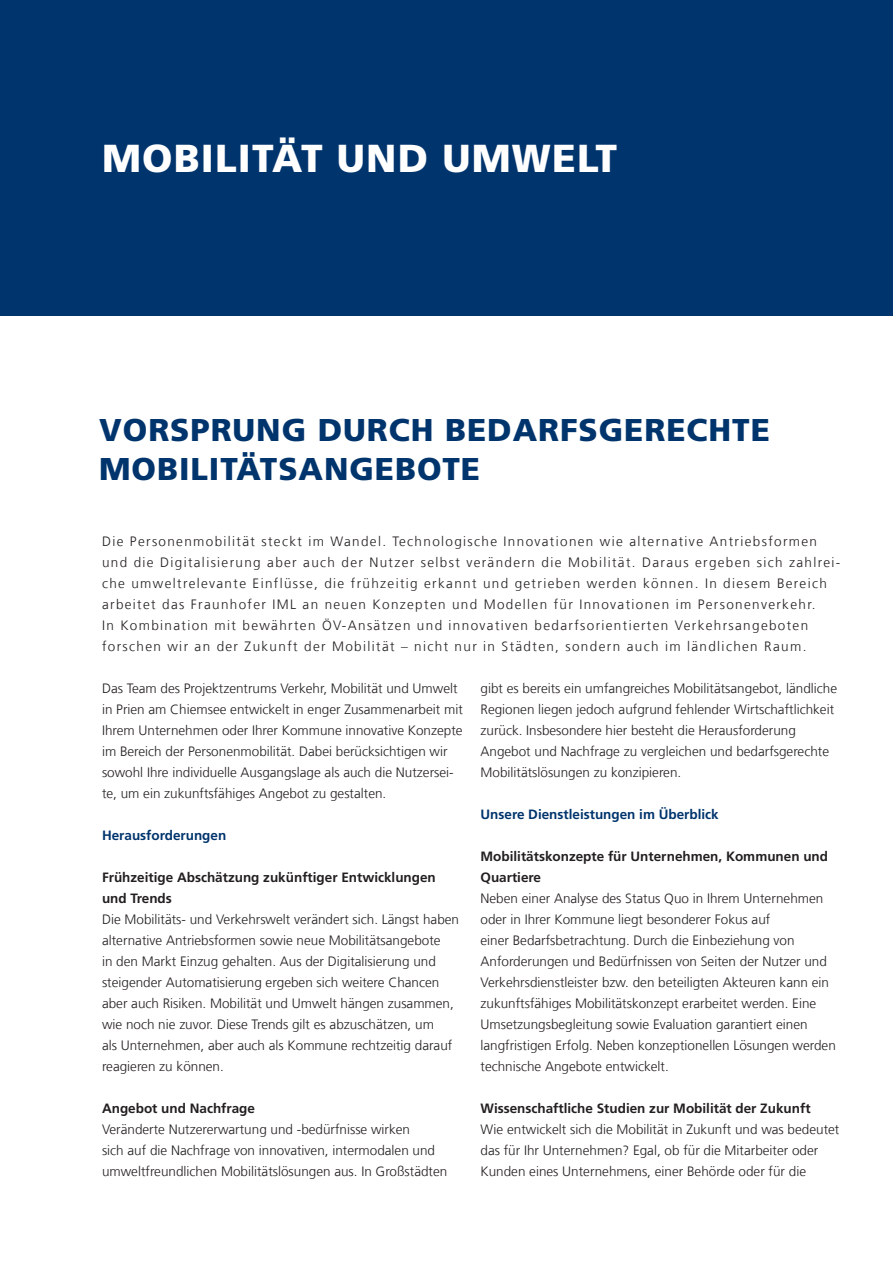
<style>
.page{position:relative;width:893px;height:1263px;background:#fff}
.page>*{position:absolute;margin:0;border:0;box-sizing:border-box;transform-origin:0 0}
._03_Standardüberschr{font:900 39px "Frutiger LT Com";letter-spacing:.03em;color:#fff}
._03_Standardüberschr-2{font:900 31.5px/39px "Frutiger LT Com";letter-spacing:.03em;color:#00346d}
._06_Fließtext{font:300 13.5px/21px "Frutiger LT Com";color:#231f20}
._06_Fließtext-2{font:300 13.5px/21px "Frutiger LT Com";letter-spacing:.1em;color:#231f20}
._06_Fließtext-3{font:700 13.5px/21px "Frutiger LT Com";color:#231f20}
._07_Zwischenüberschr{font:700 13.5px "Frutiger LT Com";color:#00346d}
._06_Fließtext-4{font:700 13.5px "Frutiger LT Com";color:#00346d}
</style>
<div class="page">
<div style="left:0;top:0;width:893px;height:315px;background:#00346d"></div>
<p class="_03_Standardüberschr" style="left:102px;top:135px;width:517px">MOBILITÄT UND UMWELT</p>
<p class="_03_Standardüberschr-2" style="left:99px;top:410px;width:672px">VORSPRUNG DURCH BEDARFSGERECHTE<br>MOBILITÄTSANGEBOTE</p>
<p class="_06_Fließtext-2" style="left:102px;top:531px;width:740px">Die Personenmobilität steckt im Wandel. Technologische Innovationen wie alternative Antriebsformen und die Digitalisierung aber auch der Nutzer selbst verändern die Mobilität. Daraus ergeben sich zahlrei&shy;che umweltrelevante Einflüsse, die frühzeitig erkannt und getrieben werden können. In diesem Bereich arbeitet das Fraunhofer IML an neuen Konzepten und Modellen für Innovationen im Personenverkehr.<br>In Kombination mit bewährten ÖV-Ansätzen und innovativen bedarfsorientierten Verkehrsangeboten forschen wir an der Zukunft der Mobilität – nicht nur in Städten, sondern auch im ländlichen Raum.</p>
<p class="_06_Fließtext" style="left:480px;top:678px;width:358px">gibt es bereits ein umfangreiches Mobilitätsangebot, ländliche Regionen liegen jedoch aufgrund fehlender Wirtschaftlichkeit zurück. Insbesondere hier besteht die Herausforderung Angebot und Nachfrage zu vergleichen und bedarfsgerechte Mobilitätslösungen zu konzipieren.</p>
<p class="_07_Zwischenüberschr" style="left:480px;top:806px;width:240px">Unsere Dienstleistungen im Überblick</p>
<p class="_06_Fließtext-3" style="left:480px;top:846px;width:349px">Mobilitätskonzepte für Unternehmen, Kommunen und<br>Quartiere</p>
<p class="_06_Fließtext" style="left:480px;top:888px;width:357px">Neben einer Analyse des Status Quo in Ihrem Unternehmen oder in Ihrer Kommune liegt besonderer Fokus auf<br>einer Bedarfsbetrachtung. Durch die Einbeziehung von Anforderungen und Bedürfnissen von Seiten der Nutzer und Verkehrsdienstleister bzw. den beteiligten Akteuren kann ein zukunftsfähiges Mobilitätskonzept erarbeitet werden. Eine Umsetzungsbegleitung sowie Evaluation garantiert einen langfristigen Erfolg. Neben konzeptionellen Lösungen werden technische Angebote entwickelt.</p>
<p class="_06_Fließtext-3" style="left:480px;top:1098px;width:332px">Wissenschaftliche Studien zur Mobilität der Zukunft</p>
<p class="_06_Fließtext" style="left:480px;top:1119px;width:360px">Wie entwickelt sich die Mobilität in Zukunft und was bedeutet das für Ihr Unternehmen? Egal, ob für die Mitarbeiter oder<br>Kunden eines Unternehmens, einer Behörde oder für die</p>
<p class="_06_Fließtext" style="left:102px;top:678px;width:362px">Das Team des Projektzentrums Verkehr, Mobilität und Umwelt in Prien am Chiemsee entwickelt in enger Zusammenarbeit mit Ihrem Unternehmen oder Ihrer Kommune innovative Konzepte im Bereich der Personenmobilität. Dabei berücksichtigen wir sowohl Ihre individuelle Ausgangslage als auch die Nutzersei&shy;te, um ein zukunftsfähiges Angebot zu gestalten.</p>
<p class="_06_Fließtext-4" style="left:102px;top:827px;width:126px">Herausforderungen</p>
<p class="_06_Fließtext-3" style="left:102px;top:867px;width:335px">Frühzeitige Abschätzung zukünftiger Entwicklungen und Trends</p>
<p class="_06_Fließtext" style="left:102px;top:909px;width:359px">Die Mobilitäts- und Verkehrswelt verändert sich. Längst haben alternative Antriebsformen sowie neue Mobilitätsangebote<br>in den Markt Einzug gehalten. Aus der Digitalisierung und steigender Automatisierung ergeben sich weitere Chancen aber auch Risiken. Mobilität und Umwelt hängen zusammen, wie noch nie zuvor. Diese Trends gilt es abzuschätzen, um<br>als Unternehmen, aber auch als Kommune rechtzeitig darauf reagieren zu können.</p>
<p class="_06_Fließtext-3" style="left:102px;top:1098px;width:155px">Angebot und Nachfrage</p>
<p class="_06_Fließtext" style="left:102px;top:1119px;width:347px">Veränderte Nutzererwartung und -bedürfnisse wirken<br>sich auf die Nachfrage von innovativen, intermodalen und umweltfreundlichen Mobilitätslösungen aus. In Großstädten</p>
</div>
